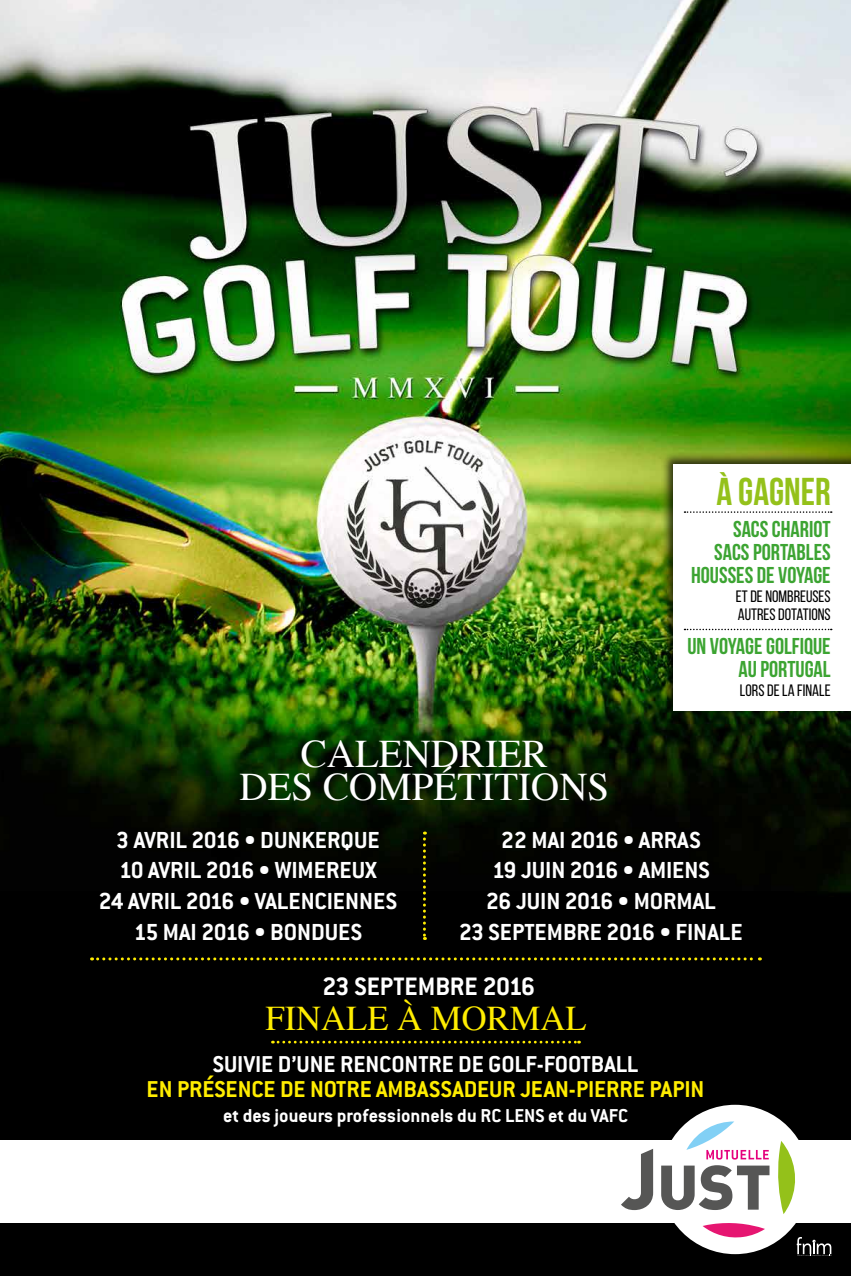
<style>
.page{position:relative;width:851px;height:1276px;background:#fff}
.page>*{position:absolute;margin:0;border:0;box-sizing:border-box;transform-origin:0 0}
.t1{font:39px/33px "Times";color:#fff;text-align:center}
.t2{font:700 38.85px "Bebas Neue";color:#94c11a}
.t3{font:34.65px "Times";color:#ffed00}
.t4{font:700 27.75px "Conduit ITC";color:#fff}
.t5{font:700 25.5px/30.6px "Conduit ITC";color:#fff;text-align:center}
.t6{font:700 25.2px "Conduit ITC";color:#ffed00}
.t7{font:700 25.2px "Conduit ITC";color:#fff}
.t8{font:700 22.95px/23px "Bebas Neue";color:#3ca432;text-align:right}
.t9{font:700 20.4px "Conduit ITC";color:#fff}
.t10{font:16.5px/18px "Bebas Neue";color:#000}
</style>
<div class="page">
<img style="left:0;top:0;width:850px;height:1276px">
<svg style="left:423px;top:831px;width:3px;height:109px"></svg>
<svg style="left:92px;top:957px;width:668px;height:3px;background:#565000"></svg>
<div style="left:0;top:1140px;width:850px;height:82px;background:#fff"></div>
<div style="left:660px;top:1104px;width:149px;height:150px;background:#fff;border-radius:50%"></div>
<svg style="left:778px;top:1141px;width:17px;height:73px"></svg>
<svg style="left:702px;top:1223px;width:62px;height:15px"></svg>
<svg style="left:621px;top:1121px;width:148px;height:89px"></svg>
<svg style="left:796px;top:1237px;width:35px;height:19px"></svg>
<div style="left:660px;top:451px;width:190px;height:263px;background:#000;opacity:.75"></div>
<div style="left:673px;top:463px;width:177px;height:247px;background:#fff"></div>
<svg style="left:684px;top:511px;width:147px;height:2px"></svg>
<svg style="left:684px;top:629px;width:147px;height:1px"></svg>
<svg style="left:272px;top:1040px;width:307px;height:3px"></svg>
<h1 class="t1" style="left:239px;top:734px;width:371px">CALENDRIER<br>DES COMPÉTITIONS</h1>
<h2 class="t2" style="left:716px;top:470px;width:116px">À GAGNER</h2>
<p class="t8" style="left:691px;top:517px;width:141px">SACS CHARIOT<br>SACS PORTABLES<br>HOUSSES DE VOYAGE</p>
<p class="t10" style="left:735px;top:587px;width:96px">ET DE NOMBREUSES<br>AUTRES DOTATIONS</p>
<p class="t8" style="left:687px;top:634px;width:145px">UN VOYAGE GOLFIQUE<br>AU PORTUGAL</p>
<p class="t10" style="left:739px;top:681px;width:92px">LORS DE LA FINALE</p>
<p class="t5" style="left:99px;top:824px;width:300px">3 AVRIL 2016 • DUNKERQUE<br>10 AVRIL 2016 • WIMEREUX<br>24 AVRIL 2016 • VALENCIENNES<br>15 MAI 2016 • BONDUES</p>
<p class="t5" style="left:459px;top:824px;width:285px">22 MAI 2016 • ARRAS<br>19 JUIN 2016 • AMIENS<br>26 JUIN 2016 • MORMAL<br>23 SEPTEMBRE 2016 • FINALE</p>
<p class="t4" style="left:322px;top:970px;width:214px">23 SEPTEMBRE 2016</p>
<h3 class="t3" style="left:265px;top:986px;width:322px">FINALE À MORMAL</h3>
<p class="t7" style="left:213px;top:1049px;width:427px">SUIVIE D’UNE RENCONTRE DE GOLF-FOOTBALL</p>
<p class="t6" style="left:147px;top:1074px;width:559px">EN PRÉSENCE DE NOTRE AMBASSADEUR JEAN-PIERRE PAPIN</p>
<p class="t9" style="left:223px;top:1104px;width:406px">et des joueurs professionnels du RC LENS et du VAFC</p>
</div>
